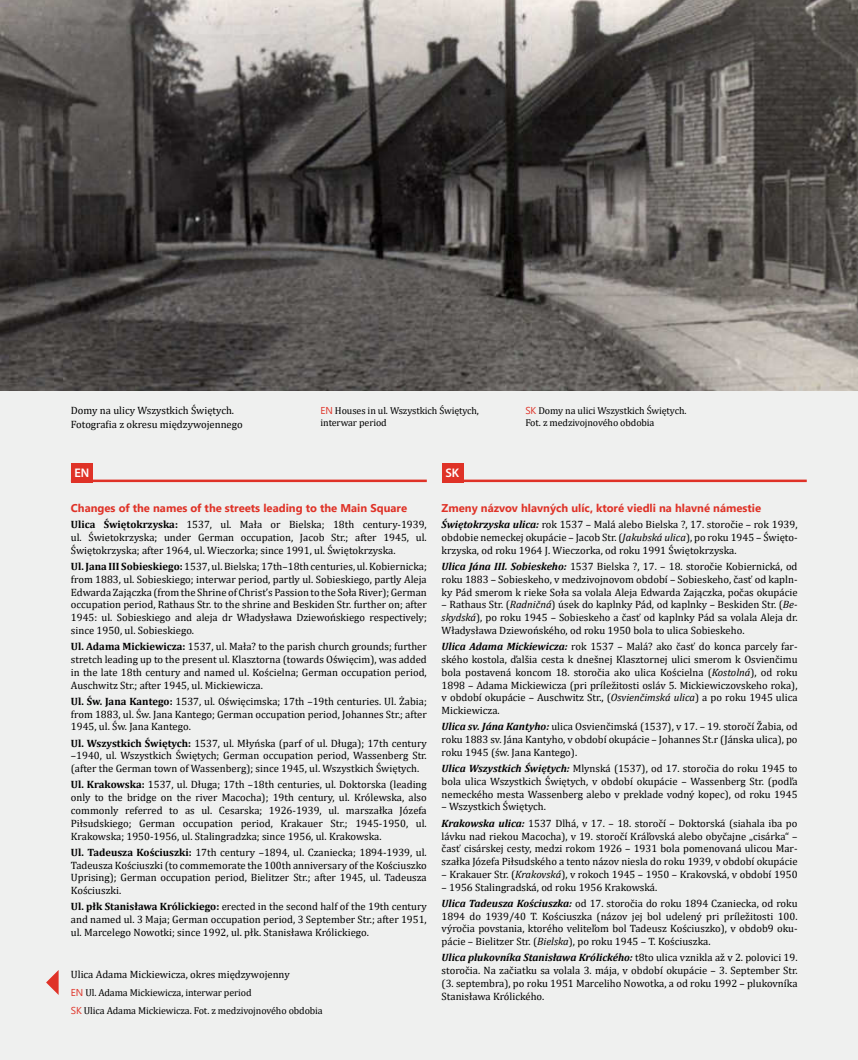
<style>
.page{position:relative;width:858px;height:1060px;background:#fff}
.page>*{position:absolute;margin:0;border:0;box-sizing:border-box;transform-origin:0 0}
.t1{font:600 12.5px "Myriad Pro";color:#fff}
.t2{font:700 11.25px "Segoe UI";color:#df3227}
.t3{font:10.62px/12.8px "Cambria";color:#000;text-align:justify}
.t4{font:10px/12px "Cambria";letter-spacing:-.01em;color:#000}
.s1{font-family:"Segoe UI";color:#df3227}
.s2{font-weight:700}
.s3{font-weight:700;font-style:italic}
.s4{font-style:italic}
</style>
<div class="page">
<div style="left:0;top:0;width:857px;height:1059px;background:#eff0ef"></div>
<hr style="left:451px;top:479px;width:355px;height:3px;background:#df3227">
<hr style="left:71px;top:479px;width:356px;height:3px;background:#df3227">
<div style="left:442px;top:463px;width:22px;height:19px;background:#df3227"></div>
<div style="left:71px;top:463px;width:22px;height:19px;background:#df3227"></div>
<img style="left:0;top:0;width:857px;height:390px">
<svg style="left:46px;top:970px;width:13px;height:24px"></svg>
<p class="t3" style="left:71px;top:403px;width:173px;line-height:13.8px">Domy na ulicy Wszystkich Świętych.<br>Fotografia z okresu międzywojennego</p>
<p class="t1" style="left:74px;top:465px;width:16px">EN</p>
<p class="t4" style="left:320px;top:404px;width:160px"><span class="s1">EN</span> Houses in ul. Wszystkich Świętych, interwar period</p>
<p class="t1" style="left:445px;top:465px;width:15px">SK</p>
<p class="t4" style="left:525px;top:404px;width:162px"><span class="s1">SK</span> Domy na ulici Wszystkich Świętych.<br>Fot. z medzivojnového obdobia</p>
<p class="t2" style="left:71px;top:497px;width:337px">Changes of the names of the streets leading to the Main Square</p>
<p class="t3" style="left:71px;top:518px;width:357px"><span class="s2">Ulica Świętokrzyska:</span> 1537, ul. Mała or Bielska; 18th century-1939, ul. Świetokrzyska; under German occupation, Jacob Str.; after 1945, ul.<br>Świętokrzyska; after 1964, ul. Wieczorka; since 1991, ul. Świętokrzyska.</p>
<p class="t3" style="left:71px;top:560px;width:357px"><span class="s2">Ul. Jana III Sobieskiego:</span> 1537, ul. Bielska; 17th–18th centuries, ul. Kobiernicka; from 1883, ul. Sobieskiego; interwar period, partly ul. Sobieskiego, partly Aleja Edwarda Zajączka (from the Shrine of Christ’s Passion to the Soła River); German occupation period, Rathaus Str. to the shrine and Beskiden Str. further on; after 1945: ul. Sobieskiego and aleja dr Władysława Dziewońskiego respectively; since 1950, ul. Sobieskiego.</p>
<p class="t3" style="left:71px;top:640px;width:357px"><span class="s2">Ul. Adama Mickiewicza:</span> 1537, ul. Mała? to the parish church grounds; further stretch leading up to the present ul. Klasztorna (towards Oświęcim), was added in the late 18th century and named ul. Kościelna; German occupation period, Auschwitz Str.; after 1945, ul. Mickiewicza.</p>
<p class="t3" style="left:71px;top:694px;width:357px"><span class="s2">Ul. Św. Jana Kantego:</span> 1537, ul. Oświęcimska; 17th –19th centuries. Ul. Żabia; from 1883, ul. Św. Jana Kantego; German occupation period, Johannes Str.; after 1945, ul. Św. Jana Kantego.</p>
<p class="t3" style="left:71px;top:736px;width:357px"><span class="s2">Ul. Wszystkich Świętych:</span> 1537, ul. Młyńska (parf of ul. Długa); 17th century –1940, ul. Wszystkich Świętych; German occupation period, Wassenberg Str. (after the German town of Wassenberg); since 1945, ul. Wszystkich Świętych.</p>
<p class="t3" style="left:71px;top:778px;width:357px"><span class="s2">Ul. Krakowska:</span> 1537, ul. Długa; 17th –18th centuries, ul. Doktorska (leading only to the bridge on the river Macocha); 19th century, ul. Królewska, also commonly referred to as ul. Cesarska; 1926-1939, ul. marszałka Józefa Piłsudskiego; German occupation period, Krakauer Str.; 1945-1950, ul.<br>Krakowska; 1950-1956, ul. Stalingradzka; since 1956, ul. Krakowska.</p>
<p class="t3" style="left:71px;top:845px;width:357px"><span class="s2">Ul. Tadeusza Kościuszki:</span> 17th century –1894, ul. Czaniecka; 1894-1939, ul.<br>Tadeusza Kościuszki (to commemorate the 100th anniversary of the Kościuszko Uprising); German occupation period, Bielitzer Str.; after 1945, ul. Tadeusza Kościuszki.</p>
<p class="t3" style="left:71px;top:900px;width:357px"><span class="s2">Ul. płk Stanisława Królickiego:</span> erected in the second half of the 19th century and named ul. 3 Maja; German occupation period, 3 September Str.; after 1951, ul. Marcelego Nowotki; since 1992, ul. płk. Stanisława Królickiego.</p>
<p class="t3" style="left:71px;top:968px;width:220px">Ulica Adama Mickiewicza, okres międzywojenny</p>
<p class="t4" style="left:71px;top:986px;width:182px"><span class="s1">EN</span> Ul. Adama Mickiewicza, interwar period</p>
<p class="t4" style="left:71px;top:1004px;width:253px"><span class="s1">SK</span> Ulica Adama Mickiewicza. Fot. z medzivojnového obdobia</p>
<p class="t2" style="left:441px;top:497px;width:321px">Zmeny názvov hlavných ulíc, ktoré viedli na hlavné námestie</p>
<p class="t3" style="left:441px;top:518px;width:357px"><span class="s3">Świętokrzyska ulica:</span> rok 1537 – Malá alebo Bielska ?, 17. storočie – rok 1939, obdobie nemeckej okupácie – Jacob Str. (<span class="s4">Jakubská ulica</span>), po roku 1945 – Święto&shy;krzyska, od roku 1964 J. Wieczorka, od roku 1991 Świętokrzyska.</p>
<p class="t3" style="left:441px;top:560px;width:357px"><span class="s3">Ulica Jána III. Sobieskeho:</span> 1537 Bielska ?, 17. – 18. storočie Kobiernická, od roku 1883 – Sobieskeho, v medzivojnovom období – Sobieskeho, časť od kapln&shy;ky Pád smerom k rieke Soła sa volala Aleja Edwarda Zajączka, počas okupácie</p>
<p class="t3" style="left:441px;top:598px;width:357px">– Rathaus Str. (<span class="s4">Radničná</span>) úsek do kaplnky Pád, od kaplnky – Beskiden Str. (<span class="s4">Be&shy;skydská</span>), po roku 1945 – Sobieskeho a časť od kaplnky Pád sa volala Aleja dr.<br>Władysława Dziewońského, od roku 1950 bola to ulica Sobieskeho.</p>
<p class="t3" style="left:441px;top:640px;width:357px"><span class="s3">Ulica Adama Mickiewicza:</span> rok 1537 – Malá? ako časť do konca parcely far&shy;ského kostola, ďalšia cesta k dnešnej Klasztornej ulici smerom k Osvienčimu bola postavená koncom 18. storočia ako ulica Kościelna (<span class="s4">Kostolná</span>), od roku 1898 – Adama Mickiewicza (pri príležitosti osláv 5. Mickiewiczovskeho roka), v období okupácie – Auschwitz Str., (<span class="s4">Osvienčimská ulica</span>) a po roku 1945 ulica Mickiewicza.</p>
<p class="t3" style="left:441px;top:720px;width:357px"><span class="s3">Ulica sv. Jána Kantyho:</span> ulica Osvienčimská (1537), v 17. – 19. storočí Žabia, od roku 1883 sv. Jána Kantyho, v období okupácie – Johannes St.r (Jánska ulica), po roku 1945 (św. Jana Kantego).</p>
<p class="t3" style="left:441px;top:762px;width:357px"><span class="s3">Ulica Wszystkich Świętych:</span> Mlynská (1537), od 17. storočia do roku 1945 to bola ulica Wszystkich Świętych, v období okupácie – Wassenberg Str. (podľa nemeckého mesta Wassenberg alebo v preklade vodný kopec), od roku 1945</p>
<p class="t3" style="left:441px;top:798px;width:357px;line-height:16.2px">– Wszystkich Świętych.<br><span class="s3">Krakowska ulica:</span> 1537 Dlhá, v 17. – 18. storočí – Doktorská (siahala iba po</p>
<p class="t3" style="left:441px;top:829px;width:357px">lávku nad riekou Macocha), v 19. storočí Kráľovská alebo obyčajne „cisárka“ – časť cisárskej cesty, medzi rokom 1926 – 1931 bola pomenovaná ulicou Mar&shy;szałka Józefa Piłsudského a tento názov niesla do roku 1939, v období okupácie</p>
<p class="t3" style="left:441px;top:867px;width:357px">– Krakauer Str. (<span class="s4">Krakovská</span>), v rokoch 1945 – 1950 – Krakovská, v období 1950</p>
<p class="t3" style="left:441px;top:878px;width:357px;line-height:16.2px">– 1956 Stalingradská, od roku 1956 Krakowská.<br><span class="s3">Ulica Tadeusza Kościuszka:</span> od 17. storočia do roku 1894 Czaniecka, od roku</p>
<p class="t3" style="left:441px;top:909px;width:357px">1894 do 1939/40 T. Kościuszka (názov jej bol udelený pri príležitosti 100. výročia povstania, ktorého veliteľom bol Tadeusz Kościuszko), v obdob9 oku&shy;pácie – Bielitzer Str. (<span class="s4">Bielska</span>), po roku 1945 – T. Kościuszka.</p>
<p class="t3" style="left:441px;top:951px;width:357px"><span class="s3">Ulica plukovníka Stanisława Królického:</span> t8to ulica vznikla až v 2. polovici 19. storočia. Na začiatku sa volala 3. mája, v období okupácie – 3. September Str. (3. septembra), po roku 1951 Marceliho Nowotka, a od roku 1992 – plukovníka Stanisława Królického.</p>
</div>
